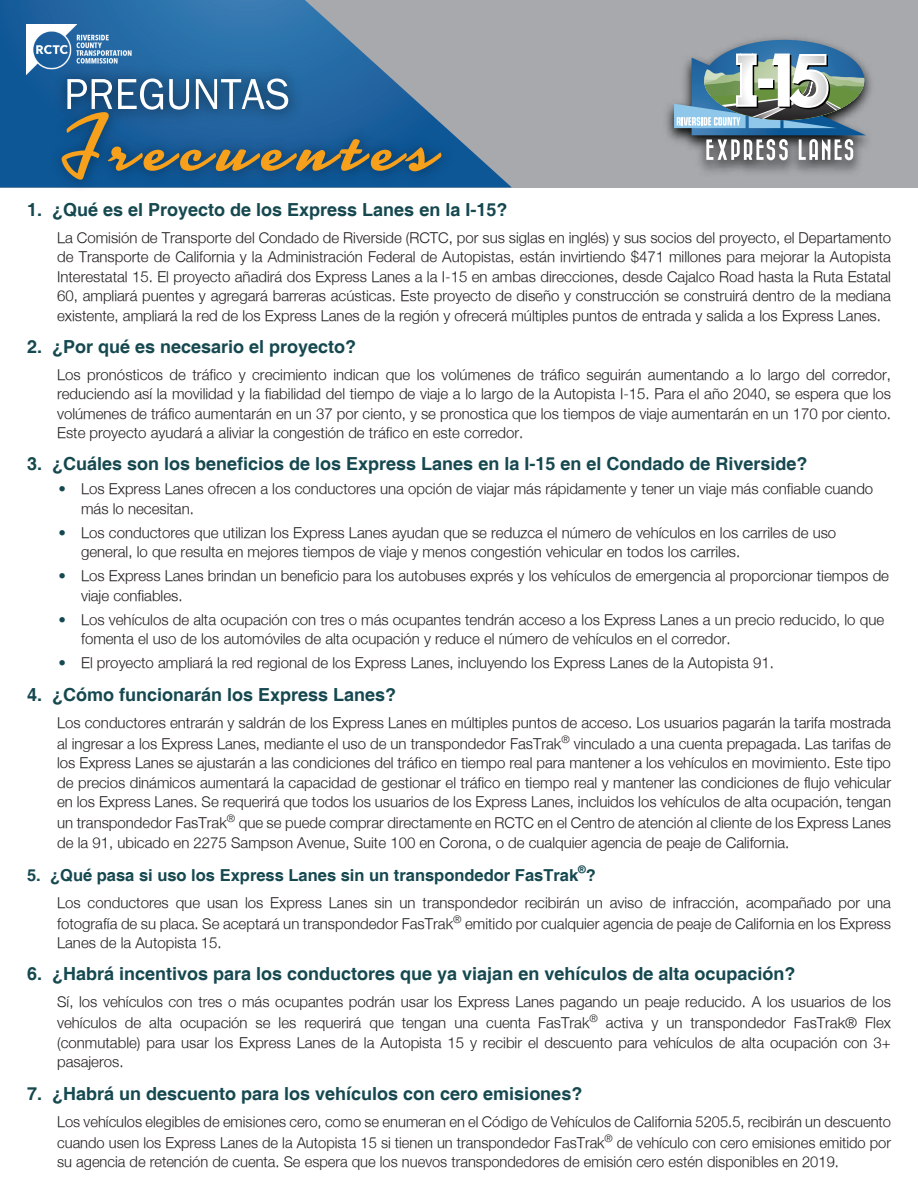
<style>
.page{position:relative;width:918px;height:1188px;background:#fff}
.page>*{position:absolute;margin:0;border:0;box-sizing:border-box;transform-origin:0 0}
.t1{font:700 18px "Helvetica";color:#15484f}
.t2{font:700 16.5px "Helvetica";color:#15484f}
.t3{font:300 15px/19.5px "Helvetica Neue";color:#231f20}
.t4{font:700 10.5px "Helvetica";color:#15484f}
.s1{color:#15484f}
</style>
<div class="page">
<div style="left:0;top:0;width:918px;height:187px;background:#a8a9ad"></div>
<svg style="left:0;top:0;width:511px;height:187px"></svg>
<img style="left:666px;top:37px;width:205px;height:136px">
<svg style="left:674px;top:40px;width:192px;height:120px"></svg>
<div style="left:758px;top:79px;width:15px;height:9px;border:2px solid #fff"></div>
<img style="left:49px;top:60px;width:260px;height:34px">
<img style="left:43px;top:94px;width:418px;height:94px">
<svg style="left:62px;top:78px;width:379px;height:102px;background:#416b8b"></svg>
<img style="left:27px;top:24px;width:105px;height:51px">
<p class="t1" style="left:27px;top:198px;width:482px">1. ¿Qué es el Proyecto de los Express Lanes en la I-15?</p>
<p class="t3" style="left:57px;top:227px;width:836px;text-align:justify">La Comisión de Transporte del Condado de Riverside (RCTC, por sus siglas en inglés) y sus socios del proyecto, el Departamento de Transporte de California y la Administración Federal de Autopistas, están invirtiendo $471 millones para mejorar la Autopista Interestatal 15. El proyecto añadirá dos Express Lanes a la I-15 en ambas direcciones, desde Cajalco Road hasta la Ruta Estatal 60, ampliará puentes y agregará barreras acústicas. Este proyecto de diseño y construcción se construirá dentro de la mediana existente, ampliará la red de los Express Lanes de la región y ofrecerá múltiples puntos de entrada y salida a los Express Lanes.</p>
<p class="t1" style="left:27px;top:336px;width:331px">2. ¿Por qué es necesario el proyecto?</p>
<p class="t3" style="left:57px;top:364px;width:836px;text-align:justify">Los pronósticos de tráfico y crecimiento indican que los volúmenes de tráfico seguirán aumentando a lo largo del corredor, reduciendo así la movilidad y la fiabilidad del tiempo de viaje a lo largo de la Autopista I-15. Para el año 2040, se espera que los volúmenes de tráfico aumentarán en un 37 por ciento, y se pronostica que los tiempos de viaje aumentarán en un 170 por ciento.<br>Este proyecto ayudará a aliviar la congestión de tráfico en este corredor.</p>
<p class="t1" style="left:27px;top:453px;width:782px">3. ¿Cuáles son los beneficios de los Express Lanes en la I-15 en el Condado de Riverside?</p>
<p class="t3" style="left:81px;top:479px;width:794px;text-indent:-22px"><span class="s1">•</span> Los Express Lanes ofrecen a los conductores una opción de viajar más rápidamente y tener un viaje más confiable cuando más lo necesitan.</p>
<p class="t3" style="left:81px;top:523px;width:757px;text-indent:-22px"><span class="s1">•</span> Los conductores que utilizan los Express Lanes ayudan que se reduzca el número de vehículos en los carriles de uso general, lo que resulta en mejores tiempos de viaje y menos congestión vehicular en todos los carriles.</p>
<p class="t3" style="left:81px;top:566px;width:809px;text-indent:-22px"><span class="s1">•</span> Los Express Lanes brindan un beneficio para los autobuses exprés y los vehículos de emergencia al proporcionar tiempos de viaje confiables.</p>
<p class="t3" style="left:81px;top:610px;width:805px;text-indent:-22px"><span class="s1">•</span> Los vehículos de alta ocupación con tres o más ocupantes tendrán acceso a los Express Lanes a un precio reducido, lo que fomenta el uso de los automóviles de alta ocupación y reduce el número de vehículos en el corredor.</p>
<p class="t3" style="left:59px;top:653px;width:717px"><span class="s1">•</span> El proyecto ampliará la red regional de los Express Lanes, incluyendo los Express Lanes de la Autopista 91.</p>
<p class="t1" style="left:27px;top:683px;width:371px">4. ¿Cómo funcionarán los Express Lanes?</p>
<p class="t3" style="left:57px;top:711px;width:835px;line-height:21px">Los conductores entrarán y saldrán de los Express Lanes en múltiples puntos de acceso. Los usuarios pagarán la tarifa mostrada al ingresar a los Express Lanes, mediante el uso de un transpondedor FasTrak<sup>®</sup> vinculado a una cuenta prepagada. Las tarifas de</p>
<p class="t3" style="left:57px;top:753px;width:835px;text-align:justify">los Express Lanes se ajustarán a las condiciones del tráfico en tiempo real para mantener a los vehículos en movimiento. Este tipo de precios dinámicos aumentará la capacidad de gestionar el tráfico en tiempo real y mantener las condiciones de flujo vehicular en los Express Lanes. Se requerirá que todos los usuarios de los Express Lanes, incluidos los vehículos de alta ocupación, tengan</p>
<p class="t3" style="left:57px;top:813px;width:835px">un transpondedor FasTrak<sup>®</sup> que se puede comprar directamente en RCTC en el Centro de atención al cliente de los Express Lanes de la 91, ubicado en 2275 Sampson Avenue, Suite 100 en Corona, o de cualquier agencia de peaje de California.</p>
<p class="t2" style="left:27px;top:865px;width:553px">5. ¿Qué pasa si uso los Express Lanes sin un transpondedor FasTrak</p>
<p class="t4" style="left:578px;top:863px;width:9px">®</p>
<p class="t2" style="left:586px;top:865px;width:12px">?</p>
<p class="t3" style="left:57px;top:892px;width:835px;line-height:21px">Los conductores que usan los Express Lanes sin un transpondedor recibirán un aviso de infracción, acompañado por una fotografía de su placa. Se aceptará un transpondedor FasTrak<sup>®</sup> emitido por cualquier agencia de peaje de California en los Express</p>
<p class="t3" style="left:57px;top:933px;width:166px">Lanes de la Autopista 15.</p>
<p class="t1" style="left:27px;top:963px;width:770px">6. ¿Habrá incentivos para los conductores que ya viajan en vehículos de alta ocupación?</p>
<p class="t3" style="left:57px;top:991px;width:835px;line-height:21px">Sí, los vehículos con tres o más ocupantes podrán usar los Express Lanes pagando un peaje reducido. A los usuarios de los vehículos de alta ocupación se les requerirá que tengan una cuenta FasTrak<sup>®</sup> activa y un transpondedor FasTrak® Flex</p>
<p class="t3" style="left:57px;top:1033px;width:835px">(conmutable) para usar los Express Lanes de la Autopista 15 y recibir el descuento para vehículos de alta ocupación con 3+ pasajeros.</p>
<p class="t1" style="left:27px;top:1082px;width:557px">7. ¿Habrá un descuento para los vehículos con cero emisiones?</p>
<p class="t3" style="left:57px;top:1110px;width:835px;line-height:21px">Los vehículos elegibles de emisiones cero, como se enumeran en el Código de Vehículos de California 5205.5, recibirán un descuento cuando usen los Express Lanes de la Autopista 15 si tienen un transpondedor FasTrak<sup>®</sup> de vehículo con cero emisiones emitido por</p>
<p class="t3" style="left:57px;top:1152px;width:783px">su agencia de retención de cuenta. Se espera que los nuevos transpondedores de emisión cero estén disponibles en 2019.</p>
</div>
